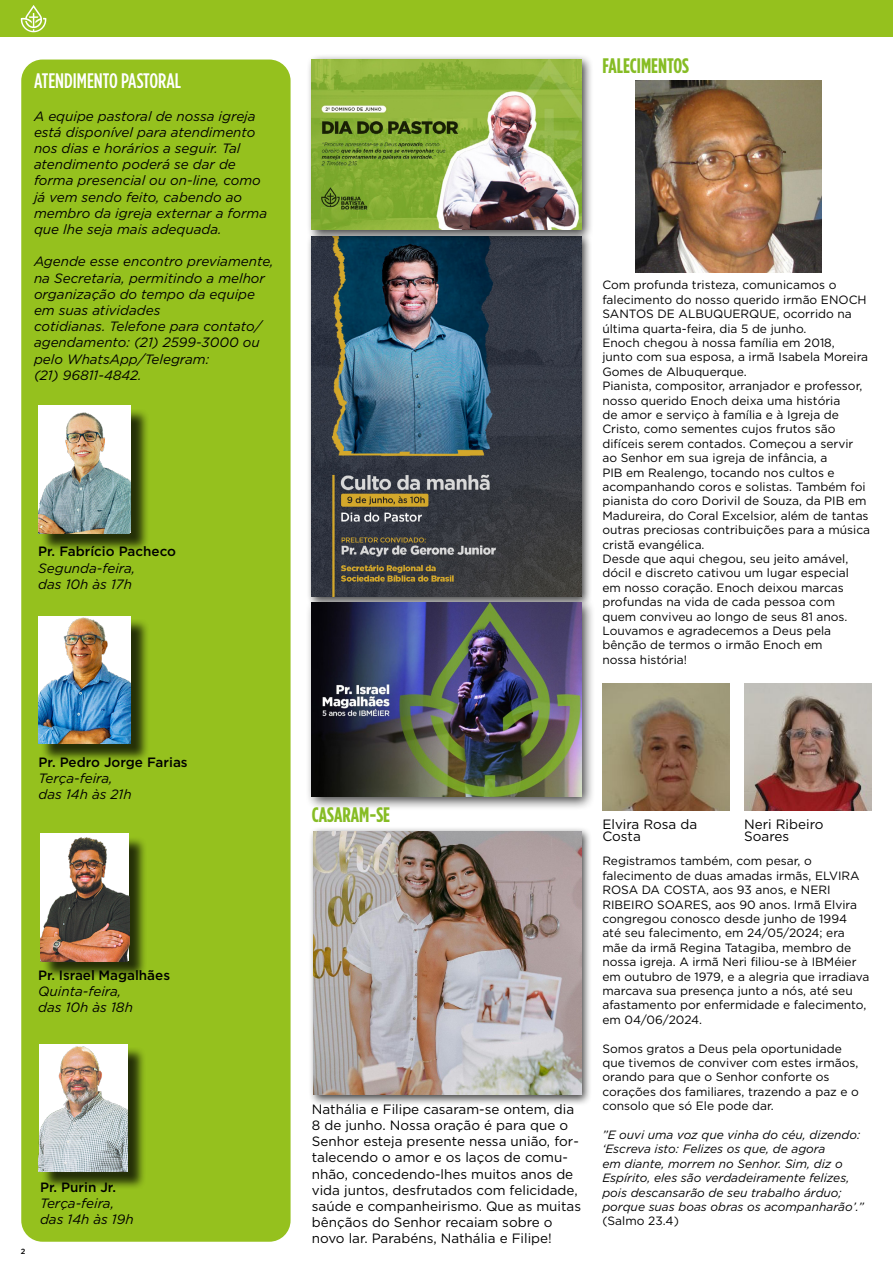
<style>
.page{position:relative;width:893px;height:1263px;background:#fff}
.page>*{position:absolute;margin:0;border:0;box-sizing:border-box;transform-origin:0 0}
.t1{font:700 21px "Gotham Condensed";color:#86bc24}
.t2{font:500 21px "Gotham Condensed";color:#fff}
.t3{font:italic 13.5px/16.2px "Gotham";color:#000}
.t4{font:13.5px/16.2px "Gotham";color:#000}
.t5{font:500 13.5px "Gotham";color:#000}
.t6{font:12px/14.4px "Gotham";color:#000}
.t7{font:italic 12px/14.4px "Gotham";color:#000}
.t8{font:500 7.5px "Gotham";color:#000}
</style>
<div class="page">
<div style="left:0;top:0;width:893px;height:36px;background:#95c11e"></div>
<svg style="left:21px;top:5px;width:25px;height:27px"></svg>
<div style="left:21px;top:60px;width:270px;height:1182px;background:#95c11e;border-radius:21px"></div>
<div style="left:40px;top:408px;width:109px;height:144px;background:#000;opacity:.75"></div>
<img style="left:38px;top:406px;width:93px;height:127px">
<div style="left:42px;top:836px;width:105px;height:143px;background:#000;opacity:.75"></div>
<img style="left:40px;top:833px;width:89px;height:128px">
<div style="left:41px;top:1046px;width:105px;height:144px;background:#000;opacity:.75"></div>
<img style="left:39px;top:1044px;width:89px;height:127px">
<div style="left:40px;top:619px;width:109px;height:143px;background:#000;opacity:.75"></div>
<img style="left:38px;top:616px;width:93px;height:128px">
<div style="left:306px;top:231px;width:286px;height:377px;background:#000;opacity:.75"></div>
<img style="left:312px;top:242px;width:269px;height:353px">
<img style="left:636px;top:81px;width:186px;height:191px">
<img style="left:744px;top:683px;width:128px;height:128px">
<img style="left:602px;top:683px;width:128px;height:128px">
<div style="left:306px;top:54px;width:287px;height:188px;background:#000;opacity:.75"></div>
<img style="left:312px;top:60px;width:269px;height:170px">
<div style="left:305px;top:595px;width:291px;height:216px;background:#000;opacity:.75"></div>
<img style="left:312px;top:602px;width:269px;height:194px">
<div style="left:308px;top:826px;width:284px;height:280px;background:#000;opacity:.75"></div>
<img style="left:313px;top:831px;width:268px;height:264px">
<h1 class="t2" style="left:34px;top:69px;width:148px">ATENDIMENTO PASTORAL</h1>
<p class="t3" style="left:34px;top:108px;width:235px">A equipe pastoral de nossa igreja está disponível para atendimento nos dias e horários a seguir. Tal atendimento poderá se dar de forma presencial ou on-line, como já vem sendo feito, cabendo ao membro da igreja externar a forma que lhe seja mais adequada.</p>
<p class="t3" style="left:34px;top:254px;width:241px">Agende esse encontro previamente, na Secretaria, permitindo a melhor organização do tempo da equipe em suas atividades<br>cotidianas. Telefone para contato/ agendamento: (21) 2599-3000 ou pelo WhatsApp/Telegram:<br>(21) 96811-4842.</p>
<p class="t5" style="left:38px;top:544px;width:139px">Pr. Fabrício Pacheco</p>
<p class="t3" style="left:38px;top:560px;width:99px">Segunda-feira, das 10h às 17h</p>
<p class="t5" style="left:39px;top:754px;width:151px">Pr. Pedro Jorge Farias</p>
<p class="t3" style="left:39px;top:770px;width:95px">Terça-feira, das 14h às 21h</p>
<p class="t5" style="left:38px;top:967px;width:133px">Pr. Israel Magalhães</p>
<p class="t3" style="left:38px;top:983px;width:96px">Quinta-feira, das 10h às 18h</p>
<p class="t8" style="left:21px;top:1247px;width:6px">2</p>
<p class="t5" style="left:40px;top:1179px;width:77px">Pr. Purin Jr.</p>
<p class="t3" style="left:40px;top:1195px;width:95px">Terça-feira, das 14h às 19h</p>
<h1 class="t1" style="left:602px;top:54px;width:88px">FALECIMENTOS</h1>
<p class="t6" style="left:602px;top:278px;width:269px">Com profunda tristeza, comunicamos o falecimento do nosso querido irmão ENOCH SANTOS DE ALBUQUERQUE, ocorrido na última quarta-feira, dia 5 de junho.<br>Enoch chegou à nossa família em 2018,<br>junto com sua esposa, a irmã Isabela Moreira Gomes de Albuquerque.<br>Pianista, compositor, arranjador e professor, nosso querido Enoch deixa uma história<br>de amor e serviço à família e à Igreja de Cristo, como sementes cujos frutos são difíceis serem contados. Começou a servir ao Senhor em sua igreja de infância, a<br>PIB em Realengo, tocando nos cultos e acompanhando coros e solistas. Também foi pianista do coro Dorivil de Souza, da PIB em Madureira, do Coral Excelsior, além de tantas outras preciosas contribuições para a música cristã evangélica.<br>Desde que aqui chegou, seu jeito amável, dócil e discreto cativou um lugar especial em nosso coração. Enoch deixou marcas profundas na vida de cada pessoa com quem conviveu ao longo de seus 81 anos.<br>Louvamos e agradecemos a Deus pela bênção de termos o irmão Enoch em<br>nossa história!</p>
<h1 class="t1" style="left:312px;top:803px;width:80px">CASARAM-SE</h1>
<p class="t4" style="left:312px;top:1101px;width:271px">Nathália e Filipe casaram-se ontem, dia 8 de junho. Nossa oração é para que o Senhor esteja presente nessa união, for&shy;talecendo o amor e os laços de comu&shy;nhão, concedendo-lhes muitos anos de vida juntos, desfrutados com felicidade, saúde e companheirismo. Que as muitas bênçãos do Senhor recaiam sobre o novo lar. Parabéns, Nathália e Filipe!</p>
<p class="t4" style="left:602px;top:818px;width:96px;line-height:12px">Elvira Rosa da<br>Costa</p>
<p class="t4" style="left:744px;top:818px;width:81px;line-height:12px">Neri Ribeiro<br>Soares</p>
<p class="t6" style="left:602px;top:854px;width:269px">Registramos também, com pesar, o falecimento de duas amadas irmãs, ELVIRA ROSA DA COSTA, aos 93 anos, e NERI RIBEIRO SOARES, aos 90 anos. Irmã Elvira congregou conosco desde junho de 1994<br>até seu falecimento, em 24/05/2024; era mãe da irmã Regina Tatagiba, membro de nossa igreja. A irmã Neri filiou-se à IBMéier em outubro de 1979, e a alegria que irradiava marcava sua presença junto a nós, até seu afastamento por enfermidade e falecimento, em 04/06/2024.</p>
<p class="t6" style="left:602px;top:1041px;width:258px">Somos gratos a Deus pela oportunidade que tivemos de conviver com estes irmãos, orando para que o Senhor conforte os corações dos familiares, trazendo a paz e o consolo que só Ele pode dar.</p>
<p class="t7" style="left:602px;top:1127px;width:263px">”E ouvi uma voz que vinha do céu, dizendo: ‘Escreva isto: Felizes os que, de agora<br>em diante, morrem no Senhor. Sim, diz o Espírito, eles são verdadeiramente felizes, pois descansarão de seu trabalho árduo; porque suas boas obras os acompanharão’.”</p>
<p class="t6" style="left:602px;top:1214px;width:78px">(Salmo 23.4)</p>
</div>
